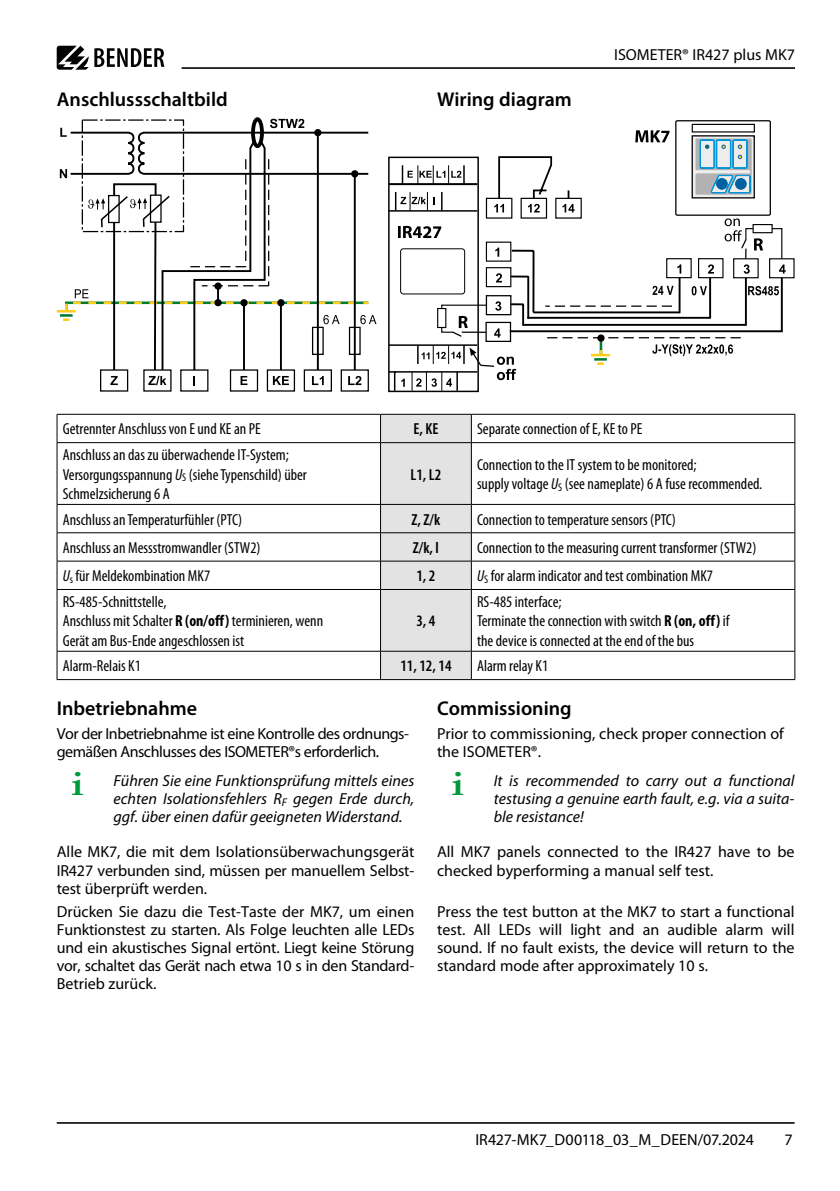
<style>
.page{position:relative;width:840px;height:1191px;background:#fff}
.page>*{position:absolute;margin:0;border:0;box-sizing:border-box;transform-origin:0 0}
.t1{font:700 36px "Garamond";color:#009a3e;scale:1.2 1}
.t2{font:600 20px "Myriad Pro";color:#000}
.t3{font:condensed 16px/19.2px "Myriad Pro";color:#000}
.t4{font:16px/18px "Myriad Pro";color:#000;text-align:justify}
.t5{font:italic 16px/18px "Myriad Pro";color:#000;text-align:justify}
.t6{font:16px/18px "Myriad Pro";letter-spacing:-.03em;color:#000}
.t7{font:600 condensed 16px "Myriad Pro";color:#000}
.s1{font-style:italic}
.s2{font-weight:700}
</style>
<div class="page">
<hr style="left:57px;top:1122px;width:737px;height:1px;background:#000">
<hr style="left:182px;top:67px;width:611px;height:2px;background:#000">
<svg style="left:57px;top:46px;width:107px;height:24px"></svg>
<div style="left:180px;top:369px;width:28px;height:22px;border:1px solid #000"></div>
<div style="left:230px;top:369px;width:28px;height:22px;border:1px solid #000"></div>
<div style="left:267px;top:369px;width:28px;height:22px;border:1px solid #000"></div>
<div style="left:303px;top:369px;width:29px;height:22px;border:1px solid #000"></div>
<div style="left:100px;top:369px;width:28px;height:22px;border:1px solid #000"></div>
<div style="left:485px;top:198px;width:27px;height:21px;border:1px solid #000"></div>
<svg style="left:494px;top:156px;width:80px;height:56px"></svg>
<div style="left:251px;top:117px;width:13px;height:31px;border:4px solid #000;border-radius:50%"></div>
<div style="left:768px;top:258px;width:26px;height:20px;border:1px solid #000"></div>
<div style="left:388px;top:157px;width:90px;height:235px;border:1px solid #000"></div>
<hr style="left:388px;top:183px;width:89px;height:2px;background:#000">
<hr style="left:388px;top:344px;width:89px;height:2px;background:#000">
<hr style="left:388px;top:210px;width:89px;height:2px;background:#000">
<svg style="left:401px;top:165px;width:63px;height:19px"></svg>
<svg style="left:441px;top:192px;width:1px;height:18px"></svg>
<hr style="left:388px;top:371px;width:89px;height:1px;background:#000">
<svg style="left:395px;top:192px;width:32px;height:19px"></svg>
<svg style="left:635px;top:130px;width:34px;height:12px"></svg>
<svg style="left:57px;top:119px;width:319px;height:266px"></svg>
<svg style="left:394px;top:218px;width:391px;height:173px"></svg>
<div style="left:674px;top:120px;width:96px;height:96px;border:1px solid #000;border-radius:2px"></div>
<svg style="left:693px;top:137px;width:59px;height:59px"></svg>
<div style="left:691px;top:135px;width:63px;height:63px;border:1px solid #000"></div>
<svg style="left:695px;top:138px;width:56px;height:57px;background:#9bbfd0"></svg>
<div style="left:691px;top:124px;width:63px;height:8px;border:1px solid #000"></div>
<svg style="left:58px;top:415px;width:736px;height:264px"></svg>
<hr style="left:57px;top:414px;width:323px;height:1px;background:#000">
<hr style="left:471px;top:414px;width:323px;height:1px;background:#000">
<hr style="left:57px;top:442px;width:323px;height:1px;background:#000">
<hr style="left:471px;top:442px;width:323px;height:1px;background:#000">
<hr style="left:57px;top:504px;width:323px;height:1px;background:#000">
<hr style="left:471px;top:504px;width:323px;height:1px;background:#000">
<hr style="left:57px;top:532px;width:323px;height:1px;background:#000">
<hr style="left:471px;top:532px;width:323px;height:1px;background:#000">
<hr style="left:57px;top:561px;width:323px;height:1px;background:#000">
<hr style="left:471px;top:561px;width:323px;height:1px;background:#000">
<hr style="left:57px;top:589px;width:323px;height:1px;background:#000">
<hr style="left:471px;top:589px;width:323px;height:1px;background:#000">
<hr style="left:57px;top:651px;width:323px;height:1px;background:#000">
<hr style="left:471px;top:651px;width:323px;height:1px;background:#000">
<hr style="left:57px;top:679px;width:323px;height:1px;background:#000">
<hr style="left:380px;top:679px;width:91px;height:1px;background:#000">
<hr style="left:471px;top:679px;width:323px;height:1px;background:#000">
<svg style="left:57px;top:414px;width:1px;height:28px"></svg>
<svg style="left:794px;top:414px;width:1px;height:28px"></svg>
<hr style="left:57px;top:443px;width:1px;height:61px;background:#000">
<hr style="left:794px;top:443px;width:1px;height:61px;background:#000">
<svg style="left:57px;top:505px;width:1px;height:84px"></svg>
<svg style="left:794px;top:505px;width:1px;height:84px"></svg>
<hr style="left:57px;top:590px;width:1px;height:61px;background:#000">
<hr style="left:794px;top:590px;width:1px;height:61px;background:#000">
<svg style="left:57px;top:651px;width:1px;height:28px"></svg>
<svg style="left:794px;top:651px;width:1px;height:28px"></svg>
<svg style="left:380px;top:414px;width:91px;height:265px;background:#dadada"></svg>
<p class="t2" style="left:57px;top:88px;width:172px">Anschlussschaltbild</p>
<p class="t2" style="left:437px;top:88px;width:136px">Wiring diagram</p>
<p class="t4" style="left:614px;top:46px;width:182px">ISOMETER® IR427 plus MK7</p>
<p class="t3" style="left:63px;top:420px;width:199px">Getrennter Anschluss von E und KE an PE</p>
<p class="t7" style="left:413px;top:420px;width:26px">E, KE</p>
<p class="t3" style="left:477px;top:420px;width:167px">Separate connection of E, KE to PE</p>
<p class="t3" style="left:63px;top:446px;width:245px">Anschluss an das zu überwachende IT-System;<br>Versorgungsspannung <span class="s1">U</span><sub>S</sub> (siehe Typenschild) über<br>Schmelzsicherung 6 A</p>
<p class="t7" style="left:410px;top:465px;width:32px">L1, L2</p>
<p class="t3" style="left:476px;top:455px;width:287px">Connection to the IT system to be monitored;<br>supply voltage <span class="s1">U</span><sub>S</sub> (see nameplate) 6 A fuse recommended.</p>
<p class="t3" style="left:63px;top:510px;width:181px">Anschluss an Temperaturfühler (PTC)</p>
<p class="t7" style="left:411px;top:510px;width:30px">Z, Z/k</p>
<p class="t3" style="left:476px;top:510px;width:200px">Connection to temperature sensors (PTC)</p>
<p class="t3" style="left:63px;top:538px;width:199px">Anschluss an Messstromwandler (STW2)</p>
<p class="t7" style="left:412px;top:539px;width:28px">Z/k, l</p>
<p class="t3" style="left:476px;top:538px;width:281px">Connection to the measuring current transformer (STW2)</p>
<p class="t3" style="left:63px;top:567px;width:149px"><span class="s1">U</span><sub>s</sub> für Meldekombination MK7</p>
<p class="t7" style="left:416px;top:567px;width:21px">1, 2</p>
<p class="t3" style="left:477px;top:567px;width:237px"><span class="s1">U</span><sub>S</sub> for alarm indicator and test combination MK7</p>
<p class="t3" style="left:63px;top:592px;width:262px">RS-485-Schnittstelle,<br>Anschluss mit Schalter <span class="s2">R (on/off)</span> terminieren, wenn<br>Gerät am Bus-Ende angeschlossen ist</p>
<p class="t3" style="left:476px;top:592px;width:254px">RS-485 interface;<br>Terminate the connection with switch <span class="s2">R (on, off)</span> if the device is connected at the end of the bus</p>
<p class="t7" style="left:416px;top:612px;width:21px">3, 4</p>
<p class="t3" style="left:63px;top:657px;width:80px">Alarm-Relais K1</p>
<p class="t7" style="left:400px;top:657px;width:53px">11, 12, 14</p>
<p class="t3" style="left:476px;top:657px;width:73px">Alarm relay K1</p>
<p class="t2" style="left:57px;top:697px;width:142px">Inbetriebnahme</p>
<p class="t6" style="left:57px;top:725px;width:352px">Vor der Inbetriebnahme ist eine Kontrolle des ordnungs&shy;gemäßen Anschlusses des ISOMETER®s erforderlich.</p>
<h1 class="t1" style="left:71px;top:759px;width:12px">i</h1>
<p class="t5" style="left:113px;top:772px;width:302px">Führen Sie eine Funktionsprüfung mittels eines echten Isolationsfehlers R<sub>F</sub> gegen Erde durch, ggf. über einen dafür geeigneten Widerstand.</p>
<p class="t4" style="left:57px;top:843px;width:359px">Alle MK7, die mit dem Isolationsüberwachungsgerät IR427 verbunden sind, müssen per manuellem Selbst&shy;test überprüft werden.</p>
<p class="t4" style="left:57px;top:903px;width:359px">Drücken Sie dazu die Test-Taste der MK7, um einen Funktionstest zu starten. Als Folge leuchten alle LEDs und ein akustisches Signal ertönt. Liegt keine Störung vor, schaltet das Gerät nach etwa 10 s in den Standard-Betrieb zurück.</p>
<p class="t2" style="left:437px;top:697px;width:136px">Commissioning</p>
<p class="t4" style="left:437px;top:725px;width:348px">Prior to commissioning, check proper connection of the ISOMETER®.</p>
<h1 class="t1" style="left:451px;top:759px;width:12px">i</h1>
<p class="t5" style="left:493px;top:772px;width:302px">It is recommended to carry out a functional testusing a genuine earth fault, e.g. via a suita&shy;ble resistance!</p>
<p class="t4" style="left:437px;top:843px;width:359px">All MK7 panels connected to the IR427 have to be checked byperforming a manual self test.</p>
<p class="t4" style="left:437px;top:903px;width:359px">Press the test button at the MK7 to start a functional test. All LEDs will light and an audible alarm will sound. If no fault exists, the device will return to the standard mode after approximately 10 s.</p>
<p class="t4" style="left:475px;top:1131px;width:280px">IR427-MK7_D00118_03_M_DEEN/07.2024</p>
<p class="t4" style="left:783px;top:1131px;width:10px">7</p>
</div>
